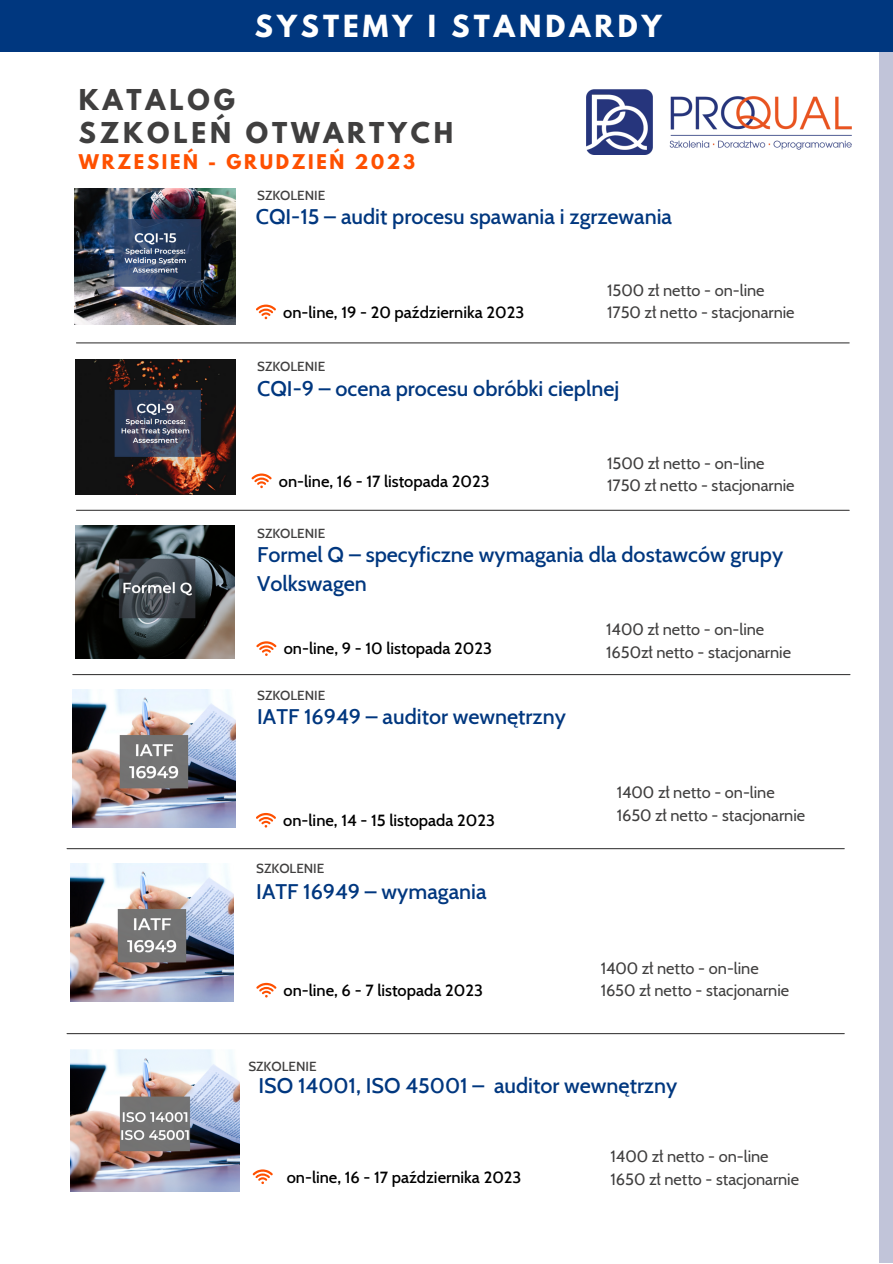
<style>
.page{position:relative;width:893px;height:1264px;background:#fff}
.page>*{position:absolute;margin:0;border:0;box-sizing:border-box;transform-origin:0 0}
.t1{font:700 27px "League Spartan";letter-spacing:.15em;color:#fff}
.t2{font:700 25.5px "League Spartan";letter-spacing:.15em;color:#403f3f}
.t3{font:500 21.6px/29.2px "Cabin";color:#00377f}
.t4{font:700 18px "League Spartan";letter-spacing:.15em;color:#fe5000}
.t5{font:500 16.5px "Cabin";color:#000}
.t6{font:16.35px "Cabin";color:#403f3f}
.t7{font:500 13.35px "Cabin";color:#403f3f}
</style>
<div class="page">
<div style="left:879px;top:31px;width:13px;height:1231px;background:#c1c4d9"></div>
<div style="left:0;top:0;width:892px;height:52px;background:#00377f"></div>
<hr style="left:76px;top:342px;width:773px;height:1px;background:#403f3f">
<hr style="left:76px;top:510px;width:773px;height:1px;background:#403f3f">
<hr style="left:73px;top:674px;width:776px;height:1px;background:#403f3f">
<img style="left:586px;top:89px;width:265px;height:65px">
<img style="left:75px;top:188px;width:161px;height:136px">
<img style="left:76px;top:359px;width:159px;height:135px">
<img style="left:76px;top:526px;width:158px;height:132px">
<img style="left:72px;top:690px;width:163px;height:137px">
<hr style="left:67px;top:848px;width:777px;height:1px;background:#403f3f">
<img style="left:70px;top:863px;width:163px;height:138px">
<svg style="left:252px;top:1169px;width:21px;height:14px"></svg>
<img style="left:70px;top:1049px;width:170px;height:142px">
<hr style="left:67px;top:1033px;width:777px;height:1px;background:#403f3f">
<svg style="left:256px;top:304px;width:20px;height:15px"></svg>
<svg style="left:251px;top:473px;width:21px;height:15px"></svg>
<svg style="left:256px;top:641px;width:20px;height:15px"></svg>
<svg style="left:256px;top:813px;width:20px;height:14px"></svg>
<svg style="left:256px;top:982px;width:20px;height:15px"></svg>
<p class="t1" style="left:255px;top:13px;width:408px">SYSTEMY I STANDARDY</p>
<p class="t2" style="left:79px;top:87px;width:157px">KATALOG</p>
<p class="t2" style="left:79px;top:120px;width:376px">SZKOLEŃ OTWARTYCH</p>
<p class="t4" style="left:79px;top:153px;width:337px">WRZESIEŃ - GRUDZIEŃ 2023</p>
<p class="t7" style="left:257px;top:187px;width:70px">SZKOLENIE</p>
<p class="t3" style="left:256px;top:202px;width:418px">CQI-15 – audit procesu spawania i zgrzewania</p>
<p class="t5" style="left:283px;top:302px;width:242px">on-line, 19 - 20 października 2023</p>
<p class="t7" style="left:257px;top:358px;width:70px">SZKOLENIE</p>
<p class="t6" style="left:607px;top:280px;width:159px">1500 zł netto - on-line</p>
<p class="t6" style="left:607px;top:302px;width:189px">1750 zł netto - stacjonarnie</p>
<p class="t3" style="left:257px;top:373px;width:363px">CQI-9 – ocena procesu obróbki cieplnej</p>
<p class="t5" style="left:279px;top:470px;width:212px">on-line, 16 - 17 listopada 2023</p>
<p class="t7" style="left:257px;top:524px;width:70px">SZKOLENIE</p>
<p class="t6" style="left:607px;top:453px;width:159px">1500 zł netto - on-line</p>
<p class="t6" style="left:607px;top:475px;width:189px">1750 zł netto - stacjonarnie</p>
<p class="t3" style="left:257px;top:539px;width:527px">Formel Q – specyficzne wymagania dla dostawców grupy<br>Volkswagen</p>
<p class="t5" style="left:284px;top:638px;width:210px">on-line, 9 - 10 listopada 2023</p>
<p class="t7" style="left:257px;top:686px;width:70px">SZKOLENIE</p>
<p class="t3" style="left:257px;top:701px;width:310px">IATF 16949 – auditor wewnętrzny</p>
<p class="t5" style="left:283px;top:810px;width:213px">on-line, 14 - 15 listopada 2023</p>
<p class="t7" style="left:256px;top:860px;width:70px">SZKOLENIE</p>
<p class="t3" style="left:256px;top:876px;width:232px">IATF 16949 – wymagania</p>
<p class="t5" style="left:283px;top:980px;width:201px">on-line, 6 - 7 listopada 2023</p>
<p class="t7" style="left:248px;top:1058px;width:70px">SZKOLENIE</p>
<p class="t6" style="left:606px;top:619px;width:159px">1400 zł netto - on-line</p>
<p class="t6" style="left:606px;top:642px;width:186px">1650zł netto - stacjonarnie</p>
<p class="t6" style="left:616px;top:782px;width:159px">1400 zł netto - on-line</p>
<p class="t6" style="left:616px;top:804px;width:190px">1650 zł netto - stacjonarnie</p>
<p class="t6" style="left:600px;top:957px;width:159px">1400 zł netto - on-line</p>
<p class="t6" style="left:600px;top:980px;width:190px">1650 zł netto - stacjonarnie</p>
<p class="t3" style="left:258px;top:1070px;width:420px">ISO 14001, ISO 45001 – auditor wewnętrzny</p>
<p class="t5" style="left:287px;top:1166px;width:236px">on-line, 16 - 17 października 2023</p>
<p class="t6" style="left:610px;top:1146px;width:159px">1400 zł netto - on-line</p>
<p class="t6" style="left:610px;top:1168px;width:190px">1650 zł netto - stacjonarnie</p>
</div>
